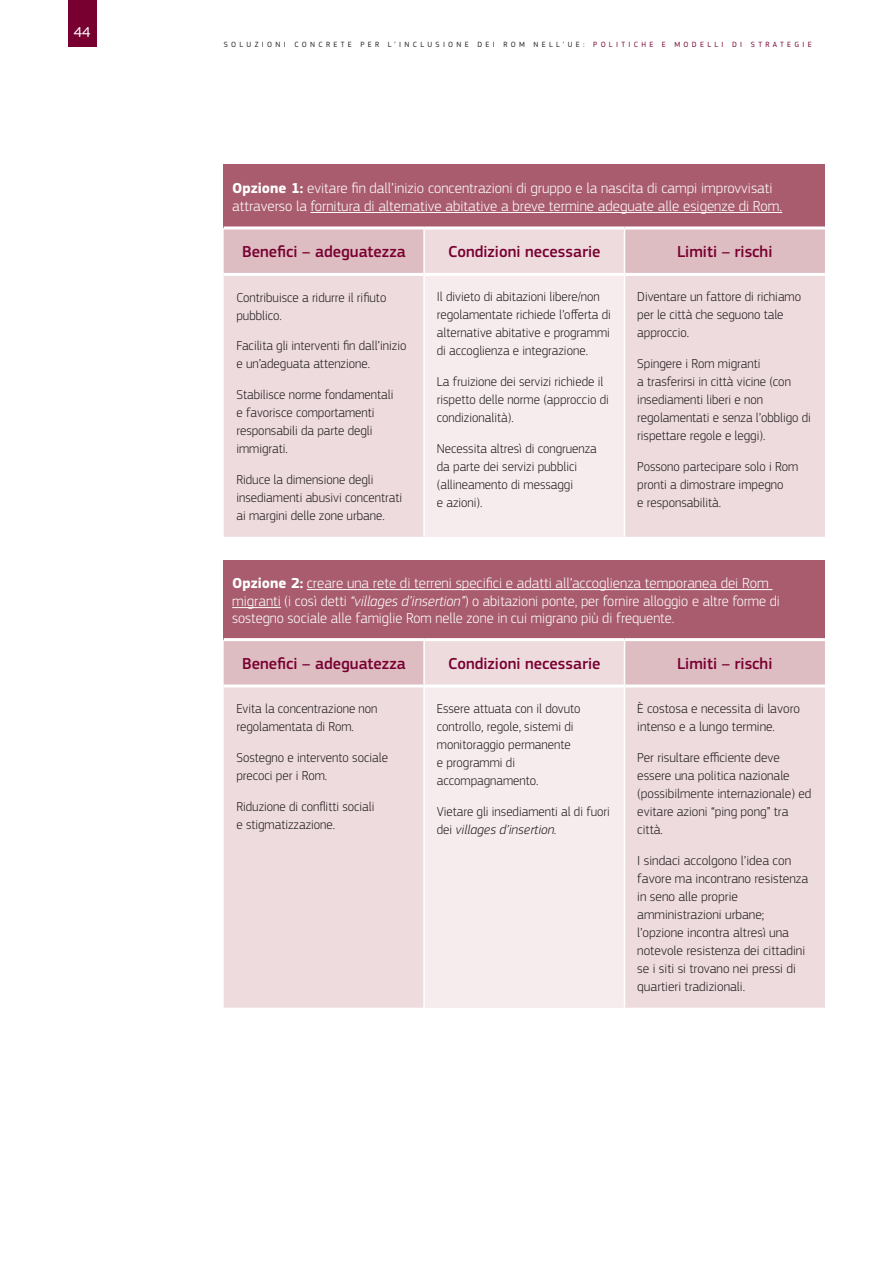
<style>
.page{position:relative;width:893px;height:1263px;background:#fff}
.page>*{position:absolute;margin:0;border:0;box-sizing:border-box;transform-origin:0 0}
.t1{font:500 16.5px "PF Square Sans Pro";color:#780031}
.t2{font:300 15px/18px "PF Square Sans Pro";color:#fff}
.t3{font:15px "PF Square Sans Pro";color:#fff}
.t4{font:300 13.5px/18px "PF Square Sans Pro";color:#231f20}
.t5{font:7.8px "PF Square Sans Pro";letter-spacing:.42em;color:#231f20}
.s1{color:#780031}
.s2{font-weight:700}
.s3{font-style:italic}
</style>
<div class="page">
<div style="left:68px;top:0;width:28px;height:47px;background:#780031"></div>
<div style="left:224px;top:165px;width:601px;height:63px;background:#a85c6e"></div>
<svg style="left:224px;top:229px;width:601px;height:308px;background:#ebd7da"></svg>
<div style="left:424px;top:274px;width:200px;height:263px;background:#f6ecee"></div>
<hr style="left:224px;top:226px;width:200px;height:3px;background:#fff">
<hr style="left:424px;top:226px;width:200px;height:3px;background:#fff">
<hr style="left:624px;top:226px;width:201px;height:3px;background:#fff">
<hr style="left:224px;top:273px;width:199px;height:3px;background:#fff">
<hr style="left:425px;top:273px;width:199px;height:3px;background:#fff">
<hr style="left:625px;top:273px;width:200px;height:3px;background:#fff">
<hr style="left:423px;top:229px;width:2px;height:45px;background:#fff">
<hr style="left:624px;top:229px;width:1px;height:45px;background:#fff">
<hr style="left:423px;top:274px;width:2px;height:263px;background:#fff">
<hr style="left:624px;top:274px;width:1px;height:263px;background:#fff">
<hr style="left:310px;top:212px;width:472px;height:1px;background:#fff">
<div style="left:224px;top:560px;width:601px;height:80px;background:#a85c6e"></div>
<svg style="left:224px;top:641px;width:601px;height:367px;background:#ecd7da"></svg>
<div style="left:424px;top:686px;width:200px;height:322px;background:#f6ecee"></div>
<hr style="left:224px;top:638px;width:200px;height:3px;background:#fff">
<hr style="left:424px;top:638px;width:200px;height:3px;background:#fff">
<hr style="left:624px;top:638px;width:201px;height:3px;background:#fff">
<hr style="left:224px;top:684px;width:199px;height:3px;background:#fff">
<hr style="left:425px;top:684px;width:199px;height:3px;background:#fff">
<hr style="left:625px;top:684px;width:200px;height:3px;background:#fff">
<hr style="left:423px;top:641px;width:2px;height:45px;background:#fff">
<hr style="left:624px;top:641px;width:1px;height:45px;background:#fff">
<hr style="left:423px;top:686px;width:2px;height:322px;background:#fff">
<hr style="left:624px;top:686px;width:1px;height:322px;background:#fff">
<hr style="left:307px;top:589px;width:465px;height:1px;background:#fff">
<hr style="left:232px;top:607px;width:49px;height:1px;background:#fff">
<p class="t3" style="left:74px;top:23px;width:18px">44</p>
<p class="t5" style="left:224px;top:40px;width:590px">SOLUZIONI CONCRETE PER L’INCLUSIONE DEI ROM NELL’UE : <span class="s1">POLITICHE E MODELLI DI STRATEGIE</span></p>
<p class="t2" style="left:232px;top:179px;width:550px"><span class="s2">Opzione 1:</span> evitare fin dall’inizio concentrazioni di gruppo e la nascita di campi improvvisati attraverso la fornitura di alternative abitative a breve termine adeguate alle esigenze di Rom.</p>
<p class="t1" style="left:242px;top:242px;width:165px">Benefici – adeguatezza</p>
<p class="t1" style="left:448px;top:242px;width:154px">Condizioni necessarie</p>
<p class="t1" style="left:677px;top:242px;width:97px">Limiti – rischi</p>
<p class="t4" style="left:236px;top:288px;width:151px">Contribuisce a ridurre il rifiuto pubblico.</p>
<p class="t4" style="left:236px;top:337px;width:172px">Facilita gli interventi fin dall’inizio e un’adeguata attenzione.</p>
<p class="t4" style="left:236px;top:385px;width:159px">Stabilisce norme fondamentali e favorisce comportamenti responsabili da parte degli immigrati.</p>
<p class="t4" style="left:236px;top:470px;width:167px">Riduce la dimensione degli insediamenti abusivi concentrati ai margini delle zone urbane.</p>
<p class="t4" style="left:637px;top:288px;width:165px">Diventare un fattore di richiamo per le città che seguono tale approccio.</p>
<p class="t4" style="left:637px;top:355px;width:175px">Spingere i Rom migranti<br>a trasferirsi in città vicine (con insediamenti liberi e non regolamentati e senza l’obbligo di rispettare regole e leggi).</p>
<p class="t4" style="left:637px;top:457px;width:163px">Possono partecipare solo i Rom pronti a dimostrare impegno<br>e responsabilità.</p>
<p class="t4" style="left:437px;top:288px;width:176px">Il divieto di abitazioni libere/non regolamentate richiede l’offerta di alternative abitative e programmi di accoglienza e integrazione.</p>
<p class="t4" style="left:437px;top:373px;width:173px">La fruizione dei servizi richiede il rispetto delle norme (approccio di condizionalità).</p>
<p class="t4" style="left:437px;top:439px;width:162px">Necessita altresì di congruenza da parte dei servizi pubblici (allineamento di messaggi<br>e azioni).</p>
<p class="t2" style="left:232px;top:574px;width:549px"><span class="s2">Opzione 2:</span> creare una rete di terreni specifici e adatti all’accoglienza temporanea dei Rom migranti (i così detti <span class="s3">“villages d’insertion”</span>) o abitazioni ponte, per fornire alloggio e altre forme di</p>
<p class="t2" style="left:232px;top:608px;width:442px">sostegno sociale alle famiglie Rom nelle zone in cui migrano più di frequente.</p>
<p class="t1" style="left:242px;top:654px;width:165px">Benefici – adeguatezza</p>
<p class="t1" style="left:448px;top:654px;width:154px">Condizioni necessarie</p>
<p class="t1" style="left:677px;top:654px;width:97px">Limiti – rischi</p>
<p class="t4" style="left:236px;top:700px;width:143px">Evita la concentrazione non regolamentata di Rom.</p>
<p class="t4" style="left:236px;top:748px;width:153px">Sostegno e intervento sociale precoci per i Rom.</p>
<p class="t4" style="left:236px;top:797px;width:140px">Riduzione di conflitti sociali e stigmatizzazione.</p>
<p class="t4" style="left:637px;top:700px;width:164px">È costosa e necessita di lavoro intenso e a lungo termine.</p>
<p class="t4" style="left:637px;top:748px;width:176px">Per risultare efficiente deve essere una politica nazionale (possibilmente internazionale) ed evitare azioni “ping pong” tra città.</p>
<p class="t4" style="left:637px;top:851px;width:173px">I sindaci accolgono l’idea con favore ma incontrano resistenza in seno alle proprie amministrazioni urbane; l’opzione incontra altresì una notevole resistenza dei cittadini se i siti si trovano nei pressi di quartieri tradizionali.</p>
<p class="t4" style="left:437px;top:700px;width:145px">Essere attuata con il dovuto controllo, regole, sistemi di monitoraggio permanente<br>e programmi di accompagnamento.</p>
<p class="t4" style="left:437px;top:802px;width:175px">Vietare gli insediamenti al di fuori dei <span class="s3">villages d’insertion.</span></p>
</div>
